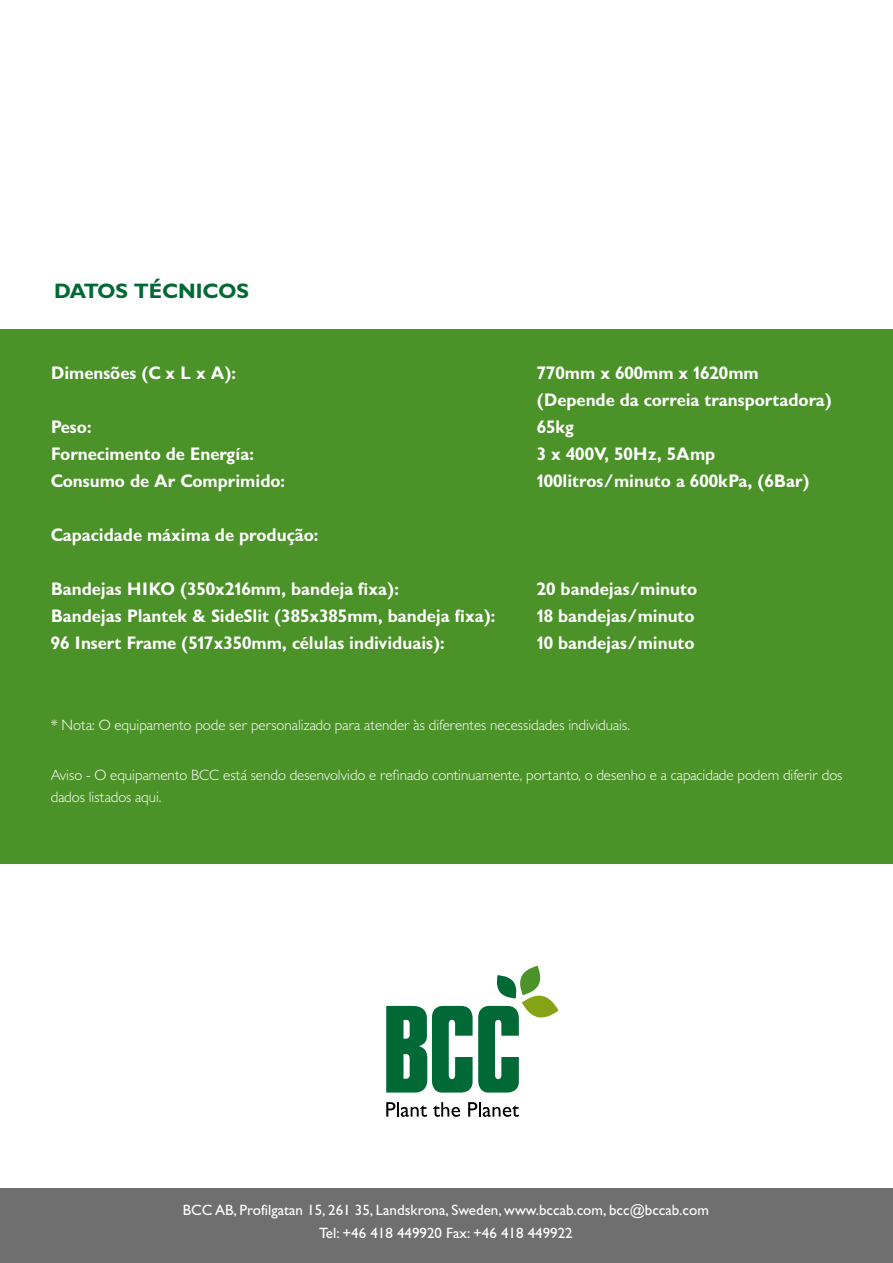
<style>
.page{position:relative;width:893px;height:1263px;background:#fff}
.page>*{position:absolute;margin:0;border:0;box-sizing:border-box;transform-origin:0 0}
.t1{font:700 21px "Gill Sans MT Pro";color:#006935}
.t2{font:700 18px/27px "Gill Sans Display MT Pro";color:#fff}
.t3{font:300 15px/22.5px "Gill Sans MT Pro";color:#fff}
.t4{font:15px/22.5px "Gill Sans";color:#fff;text-align:center}
</style>
<div class="page">
<svg style="left:386px;top:966px;width:172px;height:127px"></svg>
<svg style="left:386px;top:1102px;width:41px;height:15px"></svg>
<svg style="left:433px;top:1102px;width:27px;height:15px"></svg>
<svg style="left:468px;top:1102px;width:51px;height:15px"></svg>
<div style="left:0;top:1189px;width:893px;height:74px;background:#706f6f"></div>
<div style="left:0;top:329px;width:893px;height:534px;background:#4b9228"></div>
<p class="t1" style="left:54px;top:278px;width:197px">DATOS TÉCNICOS</p>
<p class="t2" style="left:51px;top:359px;width:187px">Dimensões (C x L x A):</p>
<p class="t2" style="left:537px;top:359px;width:297px">770mm x 600mm x 1620mm (Depende da correia transportadora)</p>
<p class="t2" style="left:51px;top:413px;width:42px">Peso:</p>
<p class="t2" style="left:537px;top:413px;width:39px">65kg</p>
<p class="t2" style="left:51px;top:440px;width:205px">Fornecimento de Energía:</p>
<p class="t2" style="left:537px;top:440px;width:180px">3 x 400V, 50Hz, 5Amp</p>
<p class="t2" style="left:51px;top:467px;width:236px">Consumo de Ar Comprimido:</p>
<p class="t2" style="left:537px;top:467px;width:274px">100litros/minuto a 600kPa, (6Bar)</p>
<p class="t2" style="left:51px;top:521px;width:269px">Capacidade máxima de produção:</p>
<p class="t2" style="left:51px;top:575px;width:350px">Bandejas HIKO (350x216mm, bandeja fixa):</p>
<p class="t2" style="left:537px;top:575px;width:162px">20 bandejas/minuto</p>
<p class="t2" style="left:51px;top:602px;width:446px">Bandejas Plantek &amp; SideSlit (385x385mm, bandeja fixa):</p>
<p class="t2" style="left:537px;top:602px;width:159px">18 bandejas/minuto</p>
<p class="t2" style="left:51px;top:629px;width:395px">96 Insert Frame (517x350mm, células individuais):</p>
<p class="t2" style="left:537px;top:629px;width:159px">10 bandejas/minuto</p>
<p class="t3" style="left:51px;top:713px;width:581px">* Nota: O equipamento pode ser personalizado para atender às diferentes necessidades individuais.</p>
<p class="t3" style="left:51px;top:763px;width:793px">Aviso - O equipamento BCC está sendo desenvolvido e refinado continuamente, portanto, o desenho e a capacidade podem diferir dos dados listados aqui.</p>
<p class="t4" style="left:183px;top:1199px;width:528px">BCC AB, Profilgatan 15, 261 35, Landskrona, Sweden, www.bccab.com, bcc@bccab.com<br>Tel: +46 418 449920 Fax: +46 418 449922</p>
</div>
